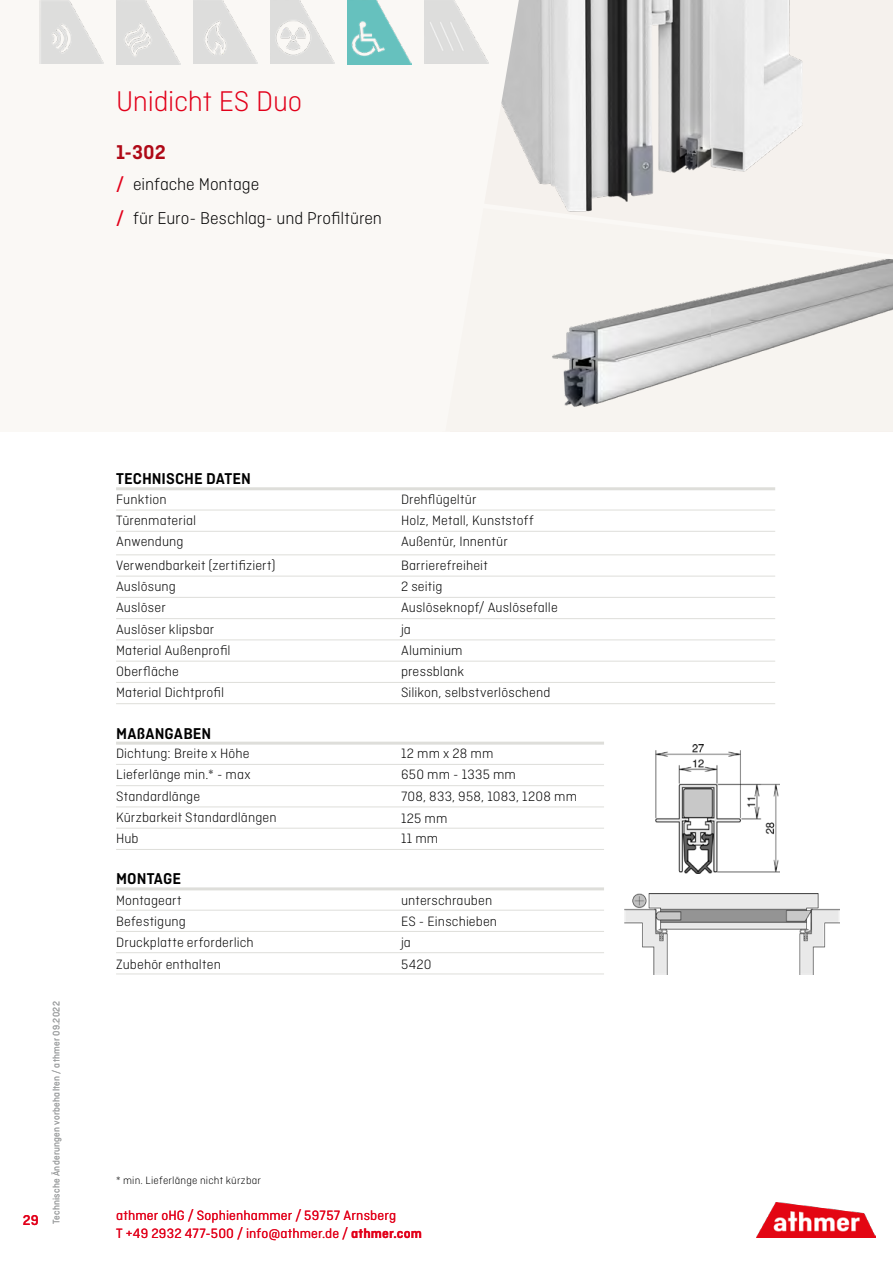
<style>
.page{position:relative;width:893px;height:1263px;background:#fff}
.page>*{position:absolute;margin:0;border:0;box-sizing:border-box;transform-origin:0 0}
.t1{font:300 30px "Ciutadella";letter-spacing:-.01em;color:#e2001a}
.t2{font:600 21px "Ciutadella";color:#af0917}
.t3{font:300 18px/33.8px "Ciutadella";letter-spacing:-.005em;color:#000}
.t4{font:600 16.5px "Ciutadella";color:#000}
.t5{font:500 15px "Ciutadella";color:#e2001a}
.t6{font:300 14.25px "Ciutadella";letter-spacing:.01em;color:#000}
.t7{font:14.25px/18px "Ciutadella";letter-spacing:.01em;color:#e2001a}
.t8{font:300 11.25px "Ciutadella";letter-spacing:.02em;color:#000}
.t9{font:9.75px "Ciutadella";letter-spacing:.025em;color:#9c9e9f}
.s1{font-weight:500;color:#e2001a}
.s2{font-weight:600}
</style>
<div class="page">
<img style="left:756px;top:1202px;width:119px;height:36px">
<div style="left:0;top:0;width:893px;height:431px;background:#faf8f5"></div>
<div style="left:451px;top:0;width:442px;height:431px;background:#f5f1ed"></div>
<img style="left:519px;top:0;width:284px;height:199px">
<img style="left:552px;top:261px;width:341px;height:146px">
<svg style="left:561px;top:199px;width:332px;height:62px"></svg>
<svg style="left:388px;top:1px;width:131px;height:139px"></svg>
<hr style="left:116px;top:510px;width:285px;height:1px;background:#dededa">
<hr style="left:401px;top:510px;width:374px;height:1px;background:#dededa">
<hr style="left:116px;top:531px;width:285px;height:1px;background:#dededa">
<hr style="left:401px;top:531px;width:374px;height:1px;background:#dededa">
<hr style="left:116px;top:555px;width:285px;height:1px;background:#dededa">
<hr style="left:401px;top:555px;width:374px;height:1px;background:#dededa">
<hr style="left:116px;top:576px;width:285px;height:1px;background:#dededa">
<hr style="left:401px;top:576px;width:374px;height:1px;background:#dededa">
<hr style="left:116px;top:597px;width:285px;height:1px;background:#dededa">
<hr style="left:401px;top:597px;width:374px;height:1px;background:#dededa">
<hr style="left:116px;top:618px;width:285px;height:1px;background:#dededa">
<hr style="left:401px;top:618px;width:374px;height:1px;background:#dededa">
<hr style="left:116px;top:640px;width:285px;height:1px;background:#dededa">
<hr style="left:401px;top:640px;width:374px;height:1px;background:#dededa">
<hr style="left:116px;top:661px;width:285px;height:1px;background:#dededa">
<hr style="left:401px;top:661px;width:374px;height:1px;background:#dededa">
<hr style="left:116px;top:682px;width:285px;height:1px;background:#dededa">
<hr style="left:401px;top:682px;width:374px;height:1px;background:#dededa">
<hr style="left:116px;top:703px;width:285px;height:1px;background:#dededa">
<hr style="left:401px;top:703px;width:374px;height:1px;background:#dededa">
<hr style="left:116px;top:487px;width:285px;height:3px;background:#dededa">
<hr style="left:401px;top:487px;width:374px;height:3px;background:#dededa">
<hr style="left:116px;top:742px;width:285px;height:3px;background:#dededa">
<hr style="left:401px;top:742px;width:203px;height:3px;background:#dededa">
<hr style="left:116px;top:764px;width:285px;height:1px;background:#dededa">
<hr style="left:401px;top:764px;width:203px;height:1px;background:#dededa">
<hr style="left:116px;top:785px;width:285px;height:1px;background:#dededa">
<hr style="left:401px;top:785px;width:203px;height:1px;background:#dededa">
<hr style="left:116px;top:807px;width:285px;height:1px;background:#dededa">
<hr style="left:401px;top:807px;width:203px;height:1px;background:#dededa">
<hr style="left:116px;top:828px;width:285px;height:1px;background:#dededa">
<hr style="left:401px;top:828px;width:203px;height:1px;background:#dededa">
<hr style="left:116px;top:849px;width:285px;height:1px;background:#dededa">
<hr style="left:401px;top:849px;width:203px;height:1px;background:#dededa">
<hr style="left:116px;top:887px;width:285px;height:3px;background:#dededa">
<hr style="left:401px;top:887px;width:203px;height:3px;background:#dededa">
<hr style="left:116px;top:910px;width:285px;height:1px;background:#dededa">
<hr style="left:401px;top:910px;width:203px;height:1px;background:#dededa">
<hr style="left:116px;top:931px;width:285px;height:1px;background:#dededa">
<hr style="left:401px;top:931px;width:203px;height:1px;background:#dededa">
<hr style="left:116px;top:952px;width:285px;height:1px;background:#dededa">
<hr style="left:401px;top:952px;width:203px;height:1px;background:#dededa">
<hr style="left:116px;top:974px;width:285px;height:1px;background:#dededa">
<hr style="left:401px;top:974px;width:203px;height:1px;background:#dededa">
<img style="left:624px;top:893px;width:215px;height:82px">
<img style="left:655px;top:744px;width:125px;height:130px">
<img style="left:270px;top:0;width:64px;height:64px">
<img style="left:193px;top:0;width:64px;height:64px">
<img style="left:117px;top:0;width:63px;height:64px">
<img style="left:40px;top:1px;width:63px;height:63px">
<img style="left:347px;top:0;width:64px;height:64px">
<img style="left:424px;top:0;width:64px;height:64px">
<h1 class="t1" style="left:116px;top:85px;width:188px">Unidicht ES Duo</h1>
<h2 class="t2" style="left:116px;top:140px;width:51px">1-302</h2>
<p class="t3" style="left:116px;top:167px;width:267px"><span class="s1">/</span> einfache Montage<br><span class="s1">/</span> für Euro- Beschlag- und Profiltüren</p>
<p class="t4" style="left:116px;top:469px;width:136px">TECHNISCHE DATEN</p>
<p class="t6" style="left:116px;top:491px;width:52px">Funktion</p>
<p class="t6" style="left:401px;top:491px;width:77px">Drehflügeltür</p>
<p class="t6" style="left:116px;top:513px;width:82px">Türenmaterial</p>
<p class="t6" style="left:401px;top:513px;width:134px">Holz, Metall, Kunststoff</p>
<p class="t6" style="left:116px;top:534px;width:69px">Anwendung</p>
<p class="t6" style="left:401px;top:534px;width:108px">Außentür, Innentür</p>
<p class="t6" style="left:116px;top:557px;width:161px">Verwendbarkeit (zertifiziert)</p>
<p class="t6" style="left:401px;top:557px;width:88px">Barrierefreiheit</p>
<p class="t6" style="left:116px;top:579px;width:61px">Auslösung</p>
<p class="t6" style="left:401px;top:579px;width:43px">2 seitig</p>
<p class="t6" style="left:116px;top:600px;width:51px">Auslöser</p>
<p class="t6" style="left:401px;top:600px;width:158px">Auslöseknopf/ Auslösefalle</p>
<p class="t6" style="left:116px;top:621px;width:100px">Auslöser klipsbar</p>
<p class="t6" style="left:401px;top:621px;width:12px">ja</p>
<p class="t6" style="left:116px;top:642px;width:116px">Material Außenprofil</p>
<p class="t6" style="left:401px;top:642px;width:63px">Aluminium</p>
<p class="t6" style="left:116px;top:664px;width:64px">Oberfläche</p>
<p class="t6" style="left:401px;top:664px;width:65px">pressblank</p>
<p class="t6" style="left:116px;top:685px;width:109px">Material Dichtprofil</p>
<p class="t6" style="left:401px;top:685px;width:151px">Silikon, selbstverlöschend</p>
<p class="t4" style="left:116px;top:724px;width:97px">MAßANGABEN</p>
<p class="t6" style="left:116px;top:746px;width:135px">Dichtung: Breite x Höhe</p>
<p class="t6" style="left:401px;top:746px;width:94px">12 mm x 28 mm</p>
<p class="t6" style="left:116px;top:767px;width:136px">Lieferlänge min.* - max</p>
<p class="t6" style="left:401px;top:767px;width:116px">650 mm - 1335 mm</p>
<p class="t6" style="left:116px;top:788px;width:86px">Standardlänge</p>
<p class="t6" style="left:401px;top:788px;width:178px">708, 833, 958, 1083, 1208 mm</p>
<p class="t6" style="left:116px;top:809px;width:162px">Kürzbarkeit Standardlängen</p>
<p class="t6" style="left:401px;top:810px;width:48px">125 mm</p>
<p class="t6" style="left:116px;top:831px;width:24px">Hub</p>
<p class="t6" style="left:401px;top:831px;width:39px">11 mm</p>
<p class="t4" style="left:116px;top:869px;width:66px">MONTAGE</p>
<p class="t6" style="left:116px;top:892px;width:67px">Montageart</p>
<p class="t6" style="left:401px;top:892px;width:93px">unterschrauben</p>
<p class="t6" style="left:116px;top:914px;width:71px">Befestigung</p>
<p class="t6" style="left:401px;top:914px;width:98px">ES - Einschieben</p>
<p class="t6" style="left:116px;top:935px;width:139px">Druckplatte erforderlich</p>
<p class="t6" style="left:401px;top:935px;width:12px">ja</p>
<p class="t6" style="left:116px;top:956px;width:106px">Zubehör enthalten</p>
<p class="t6" style="left:401px;top:956px;width:32px">5420</p>
<p class="t9" style="left:51px;top:1224px;width:224px;rotate:-90deg">Technische Änderungen vorbehalten / athmer 09.2022</p>
<p class="t8" style="left:116px;top:1174px;width:146px">* min. Lieferlänge nicht kürzbar</p>
<p class="t5" style="left:23px;top:1212px;width:17px">29</p>
<p class="t7" style="left:116px;top:1206px;width:307px">athmer oHG / Sophienhammer / 59757 Arnsberg<br>T +49 2932 477-500 / info@athmer.de / <span class="s2">athmer.com</span></p>
</div>
